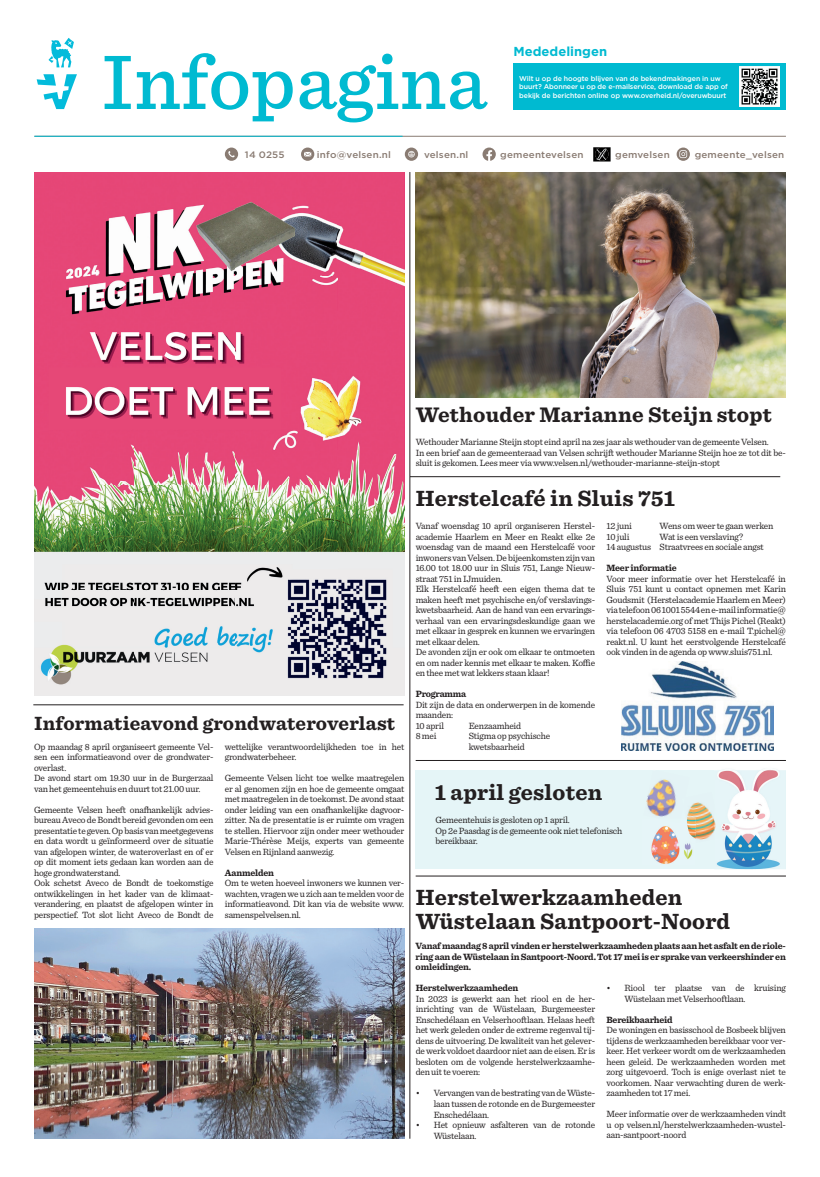
<style>
.page{position:relative;width:820px;height:1177px;background:#fff}
.page>*{position:absolute;margin:0;border:0;box-sizing:border-box;transform-origin:0 0}
.t1{font:500 80.6px "Sentinel";color:#00bad1}
.t2{font:700 23px/24.2px "Sentinel";letter-spacing:.01em;color:#231f20}
.t3{font:700 22px "Sentinel";letter-spacing:.01em;color:#231f20}
.t4{font:700 20px "Sentinel";letter-spacing:.01em;color:#231f20}
.t5{font:700 13px "Gotham";color:#00bad1}
.t6{font:9.5px/10.5px "Sentinel";letter-spacing:-.02em;color:#231f20}
.t7{font:700 9.5px/10.5px "Sentinel";letter-spacing:-.02em;color:#231f20;text-align:justify}
.t8{font:500 9.4px "Gotham";letter-spacing:.02em;color:#897b72;scale:1.05 1}
.t9{font:500 7px/8.4px "Gotham";letter-spacing:-.01em;color:#fff}
</style>
<div class="page">
<hr style="left:34px;top:136px;width:751px;height:1px;background:#897b72">
<hr style="left:34px;top:136px;width:368px;height:1px;background:#00bad1">
<svg style="left:482px;top:147px;width:13px;height:14px"></svg>
<div style="left:225px;top:147px;width:13px;height:14px;background:#897b72;border-radius:50%"></div>
<svg style="left:228px;top:151px;width:6px;height:6px"></svg>
<svg style="left:301px;top:147px;width:13px;height:14px"></svg>
<svg style="left:304px;top:152px;width:7px;height:4px"></svg>
<svg style="left:404px;top:147px;width:14px;height:14px"></svg>
<svg style="left:408px;top:151px;width:6px;height:6px"></svg>
<svg style="left:676px;top:147px;width:13px;height:14px"></svg>
<svg style="left:679px;top:150px;width:8px;height:8px"></svg>
<svg style="left:37px;top:74px;width:40px;height:35px"></svg>
<svg style="left:48px;top:38px;width:26px;height:29px"></svg>
<div style="left:513px;top:63px;width:272px;height:47px;background:#00bad1"></div>
<img style="left:739px;top:67px;width:40px;height:39px">
<img style="left:593px;top:147px;width:17px;height:14px">
<img style="left:595px;top:147px;width:13px;height:14px">
<svg style="left:598px;top:151px;width:7px;height:6px"></svg>
<div style="left:415px;top:770px;width:370px;height:99px;background:#e5f5f7"></div>
<hr style="left:33px;top:704px;width:370px;height:1px;background:#231f20">
<hr style="left:409px;top:172px;width:1px;height:966px;background:#231f20">
<img style="left:716px;top:770px;width:64px;height:99px">
<img style="left:651px;top:826px;width:42px;height:38px">
<img style="left:683px;top:802px;width:31px;height:41px">
<img style="left:714px;top:805px;width:7px;height:34px">
<img style="left:685px;top:818px;width:10px;height:26px">
<img style="left:646px;top:779px;width:43px;height:39px">
<svg style="left:681px;top:797px;width:4px;height:9px"></svg>
<img style="left:34px;top:172px;width:370px;height:523px">
<img style="left:34px;top:928px;width:370px;height:210px">
<img style="left:621px;top:661px;width:151px;height:89px">
<img style="left:415px;top:172px;width:370px;height:226px">
<hr style="left:410px;top:476px;width:370px;height:1px;background:#231f20">
<hr style="left:415px;top:875px;width:370px;height:1px;background:#231f20">
<hr style="left:415px;top:760px;width:370px;height:1px;background:#231f20">
<h1 class="t1" style="left:101px;top:21px;width:386px">Infopagina</h1>
<h3 class="t5" style="left:513px;top:43px;width:95px">Mededelingen</h3>
<p class="t9" style="left:519px;top:74px;width:210px">Wilt u op de hoogte blijven van de bekendmakingen in uw buurt? Abonneer u op de e-mailservice, download de app of bekijk de berichten online op www.overheid.nl/overuwbuurt</p>
<p class="t8" style="left:245px;top:148px;width:39px">14 0255</p>
<p class="t8" style="left:317px;top:148px;width:72px">info@velsen.nl</p>
<p class="t8" style="left:424px;top:148px;width:44px">velsen.nl</p>
<p class="t8" style="left:500px;top:148px;width:81px">gemeentevelsen</p>
<p class="t8" style="left:615px;top:148px;width:53px">gemvelsen</p>
<p class="t8" style="left:694px;top:148px;width:87px">gemeente_velsen</p>
<h3 class="t3" style="left:415px;top:397px;width:357px">Wethouder Marianne Steijn stopt</h3>
<p class="t6" style="left:415px;top:436px;width:371px">Wethouder Marianne Steijn stopt eind april na zes jaar als wethouder van de gemeente Velsen.<br>In een brief aan de gemeenteraad van Velsen schrijft wethouder Marianne Steijn hoe ze tot dit be&shy;sluit is gekomen. Lees meer via www.velsen.nl/wethouder-marianne-steijn-stopt</p>
<h2 class="t2" style="left:415px;top:485px;width:261px">Herstelcafé in Sluis 751</h2>
<p class="t6" style="left:415px;top:520px;width:181px">Vanaf woensdag 10 april organiseren Herstel&shy;academie Haarlem en Meer en Reakt elke 2e woensdag van de maand een Herstelcafé voor inwoners van Velsen. De bijeenkomsten zijn van 16.00 tot 18.00 uur in Sluis 751, Lange Nieuw&shy;straat 751 in IJmuiden.<br>Elk Herstelcafé heeft een eigen thema dat te maken heeft met psychische en/of verslavings&shy;kwetsbaarheid. Aan de hand van een ervarings&shy;verhaal van een ervaringsdeskundige gaan we met elkaar in gesprek en kunnen we ervaringen met elkaar delen.<br>De avonden zijn er ook om elkaar te ontmoeten en om nader kennis met elkaar te maken. Koffie en thee met wat lekkers staan klaar!</p>
<p class="t7" style="left:415px;top:688px;width:52px">Programma</p>
<p class="t6" style="left:415px;top:698px;width:181px">Dit zijn de data en onderwerpen in de komende maanden:<br>10 april</p>
<p class="t6" style="left:606px;top:520px;width:27px">12 juni</p>
<p class="t6" style="left:659px;top:520px;width:115px">Wens om weer te gaan werken</p>
<p class="t6" style="left:606px;top:530px;width:25px">10 juli</p>
<p class="t6" style="left:606px;top:530px;width:159px;text-indent:53px">Wat is een verslaving?<br>14 augustus Straatvrees en sociale angst</p>
<p class="t7" style="left:606px;top:562px;width:72px">Meer informatie</p>
<p class="t6" style="left:606px;top:572px;width:181px;text-align:justify">Voor meer informatie over het Herstelcafé in Sluis 751 kunt u contact opnemen met Karin Goudsmit (Herstelacademie Haarlem en Meer) via telefoon 06 1001 5544 en e-mail informatie@ herstelacademie.org of met Thijs Pichel (Reakt) via telefoon 06 4703 5158 en e-mail T.pichel@ reakt.nl. U kunt het eerstvolgende Herstelcafé ook vinden in de agenda op www.sluis751.nl.</p>
<h3 class="t4" style="left:34px;top:707px;width:362px">Informatieavond grondwateroverlast</h3>
<p class="t6" style="left:34px;top:740px;width:181px">Op maandag 8 april organiseert gemeente Vel&shy;sen een informatieavond over de grondwater&shy;overlast.<br>De avond start om 19.30 uur in de Burgerzaal van het gemeentehuis en duurt tot 21.00 uur.</p>
<p class="t6" style="left:34px;top:803px;width:181px">Gemeente Velsen heeft onafhankelijk advies&shy;bureau Aveco de Bondt bereid gevonden om een presentatie te geven. Op basis van meetgegevens en data wordt u geïnformeerd over de situatie van afgelopen winter, de wateroverlast en of er op dit moment iets gedaan kan worden aan de hoge grondwaterstand.<br>Ook schetst Aveco de Bondt de toekomstige ontwikkelingen in het kader van de klimaat&shy;verandering, en plaatst de afgelopen winter in perspectief. Tot slot licht Aveco de Bondt de</p>
<p class="t6" style="left:468px;top:719px;width:54px">Eenzaamheid</p>
<p class="t6" style="left:415px;top:730px;width:22px">8 mei</p>
<p class="t6" style="left:468px;top:730px;width:83px">Stigma op psychische kwetsbaarheid</p>
<p class="t6" style="left:225px;top:740px;width:181px">wettelijke verantwoordelijkheden toe in het grondwaterbeheer.</p>
<p class="t6" style="left:225px;top:772px;width:181px;text-align:justify">Gemeente Velsen licht toe welke maatregelen er al genomen zijn en hoe de gemeente omgaat met maatregelen in de toekomst. De avond staat onder leiding van een onafhankelijke dagvoor&shy;zitter. Na de presentatie is er ruimte om vragen te stellen. Hiervoor zijn onder meer wethouder Marie-Thérèse Meijs, experts van gemeente Velsen en Rijnland aanwezig.</p>
<p class="t7" style="left:225px;top:867px;width:51px">Aanmelden</p>
<p class="t6" style="left:225px;top:877px;width:181px;text-align:justify">Om te weten hoeveel inwoners we kunnen ver&shy;wachten, vragen we u zich aan te melden voor de informatieavond. Dit kan via de website www. samenspelvelsen.nl.</p>
<h2 class="t2" style="left:415px;top:884px;width:316px">Herstelwerkzaamheden<br>Wüstelaan Santpoort-Noord</h2>
<h2 class="t2" style="left:434px;top:779px;width:169px">1 april gesloten</h2>
<p class="t6" style="left:435px;top:814px;width:188px">Gemeentehuis is gesloten op 1 april.<br>Op 2e Paasdag is de gemeente ook niet telefonisch bereikbaar.</p>
<p class="t7" style="left:415px;top:940px;width:371px">Vanaf maandag 8 april vinden er herstelwerkzaamheden plaats aan het asfalt en de riole&shy;ring aan de Wüstelaan in Santpoort-Noord. Tot 17 mei is er sprake van verkeershinder en omleidingen.</p>
<p class="t7" style="left:415px;top:982px;width:104px">Herstelwerkzaamheden</p>
<p class="t6" style="left:415px;top:992px;width:181px;text-align:justify">In 2023 is gewerkt aan het riool en de her&shy;inrichting van de Wüstelaan, Burgemeester Enschedélaan en Velserhooftlaan. Helaas heeft het werk geleden onder de extreme regenval tij&shy;dens de uitvoering. De kwaliteit van het gelever&shy;de werk voldoet daardoor niet aan de eisen. Er is besloten om de volgende herstelwerkzaamhe&shy;den uit te voeren:</p>
<p class="t6" style="left:433px;top:1087px;width:163px;text-align:justify;text-indent:-18px">• Vervangen van de bestrating van de Wüste&shy;laan tussen de rotonde en de Burgemeester Enschedélaan.</p>
<p class="t6" style="left:433px;top:1118px;width:163px;text-indent:-18px">• Het opnieuw asfalteren van de rotonde<br>Wüstelaan.</p>
<p class="t6" style="left:624px;top:982px;width:163px;text-indent:-18px">• Riool ter plaatse van de kruising<br>Wüstelaan met Velserhooftlaan.</p>
<p class="t7" style="left:606px;top:1014px;width:68px">Bereikbaarheid</p>
<p class="t6" style="left:606px;top:1024px;width:181px;text-align:justify">De woningen en basisschool de Bosbeek blijven tijdens de werkzaamheden bereikbaar voor ver&shy;keer. Het verkeer wordt om de werkzaamheden heen geleid. De werkzaamheden worden met zorg uitgevoerd. Toch is enige overlast niet te voorkomen. Naar verwachting duren de werk&shy;zaamheden tot 17 mei.</p>
<p class="t6" style="left:606px;top:1108px;width:181px;text-align:justify">Meer informatie over de werkzaamheden vindt u op velsen.nl/herstelwerkzaamheden-wustel&shy;aan-santpoort-noord</p>
</div>
